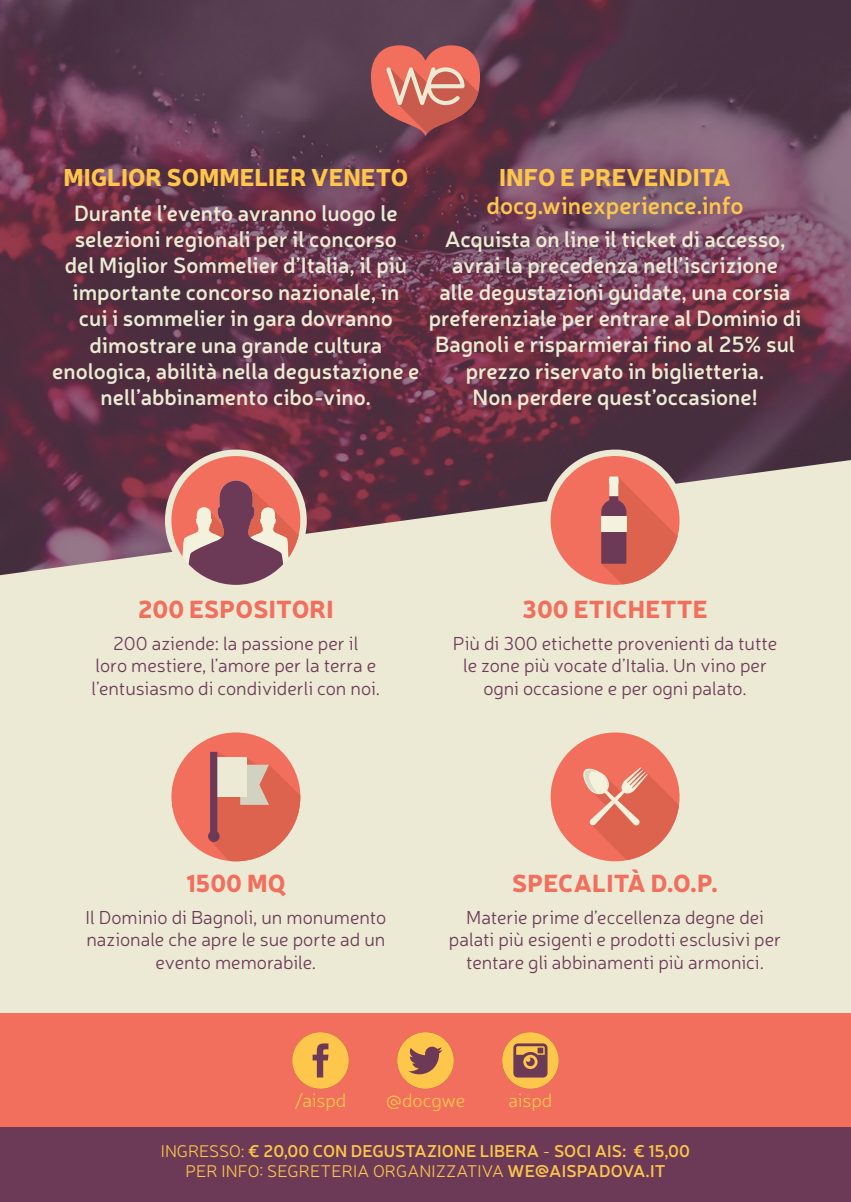
<style>
.page{position:relative;width:851px;height:1202px;background:#fff}
.page>*{position:absolute;margin:0;border:0;box-sizing:border-box;transform-origin:0 0}
.t1{font:900 24.4px "Neris";letter-spacing:.01em;color:#f26f5d}
.t2{font:900 24px "Neris";color:#fec64a}
.t3{font:600 24px "Neris";color:#fec64a}
.t4{font:600 22px/26.4px "Neris";color:#ecead3;text-align:center}
.t5{font:300 19px/22.6px "Neris";color:#6c3a57;text-align:center}
.t6{font:300 19px "Neris";color:#fec64a}
.t7{font:600 17px "Neris";color:#fec64a}
.t8{font:300 17px "Neris";letter-spacing:.01em;color:#fec64a}
.s1{font-weight:300}
.s2{font-weight:600}
</style>
<div class="page">
<img style="left:0;top:0;width:850px;height:450px">
<svg style="left:0;top:450px;width:850px;height:563px;background:#ddd7c6"></svg>
<div style="left:0;top:1116px;width:850px;height:86px;background:#6c3a57"></div>
<div style="left:0;top:1013px;width:850px;height:113px;background:#f26f5d"></div>
<div style="left:171px;top:732px;width:129px;height:129px;background:#f26f5d;border-radius:50%"></div>
<svg style="left:208px;top:752px;width:92px;height:109px;background:#da8878"></svg>
<div style="left:550px;top:732px;width:129px;height:129px;background:#f26f5d;border-radius:50%"></div>
<svg style="left:581px;top:766px;width:98px;height:94px"></svg>
<svg style="left:371px;top:45px;width:109px;height:91px;background:#bf675f"></svg>
<svg style="left:171px;top:456px;width:129px;height:129px;background:#c07b79"></svg>
<div style="left:550px;top:456px;width:129px;height:129px;background:#f26f5d;border-radius:50%"></div>
<svg style="left:601px;top:476px;width:76px;height:108px"></svg>
<div style="left:601px;top:516px;width:25px;height:16px;background:#f4f1dc"></div>
<svg style="left:292px;top:1032px;width:57px;height:57px"></svg>
<svg style="left:397px;top:1032px;width:57px;height:57px"></svg>
<svg style="left:502px;top:1032px;width:56px;height:57px"></svg>
<p class="t2" style="left:63px;top:160px;width:346px">MIGLIOR SOMMELIER VENETO</p>
<p class="t4" style="left:52px;top:199px;width:368px">Durante l’evento avranno luogo le selezioni regionali per il concorso<br>del Miglior Sommelier d’Italia, il più importante concorso nazionale, in<br>cui i sommelier in gara dovranno dimostrare una grande cultura enologica, abilità nella degustazione e nell’abbinamento cibo-vino.</p>
<p class="t2" style="left:499px;top:160px;width:233px">INFO E PREVENDITA</p>
<p class="t3" style="left:486px;top:189px;width:259px">docg.winexperience.info</p>
<p class="t4" style="left:428px;top:225px;width:374px">Acquista on line il ticket di accesso, avrai la precedenza nell’iscrizione<br>alle degustazioni guidate, una corsia preferenziale per entrare al Dominio di Bagnoli e risparmierai fino al 25% sul prezzo riservato in biglietteria.</p>
<p class="t4" style="left:472px;top:383px;width:286px">Non perdere quest’occasione!</p>
<p class="t1" style="left:138px;top:591px;width:197px">200 ESPOSITORI</p>
<p class="t1" style="left:522px;top:591px;width:187px">300 ETICHETTE</p>
<p class="t5" style="left:92px;top:631px;width:290px">200 aziende: la passione per il<br>loro mestiere, l’amore per la terra e l’entusiasmo di condividerli con noi.</p>
<p class="t5" style="left:453px;top:631px;width:326px">Più di 300 etichette provenienti da tutte le zone più vocate d’Italia. Un vino per ogni occasione e per ogni palato.</p>
<p class="t1" style="left:186px;top:865px;width:101px">1500 MQ</p>
<p class="t1" style="left:512px;top:865px;width:207px">SPECALITÀ D.O.P.</p>
<p class="t5" style="left:85px;top:905px;width:302px">Il Dominio di Bagnoli, un monumento nazionale che apre le sue porte ad un evento memorabile.</p>
<p class="t5" style="left:449px;top:905px;width:334px">Materie prime d’eccellenza degne dei palati più esigenti e prodotti esclusivi per tentare gli abbinamenti più armonici.</p>
<p class="t6" style="left:294px;top:1089px;width:53px">/aispd</p>
<p class="t6" style="left:385px;top:1089px;width:81px">@docgwe</p>
<p class="t6" style="left:508px;top:1089px;width:45px">aispd</p>
<p class="t7" style="left:161px;top:1139px;width:530px"><span class="s1">INGRESSO:</span> € 20,00 CON DEGUSTAZIONE LIBERA <span class="s1">-</span> SOCI AIS: € 15,00</p>
<p class="t8" style="left:185px;top:1160px;width:481px">PER INFO: SEGRETERIA ORGANIZZATIVA <span class="s2">WE@AISPADOVA.IT</span></p>
</div>
